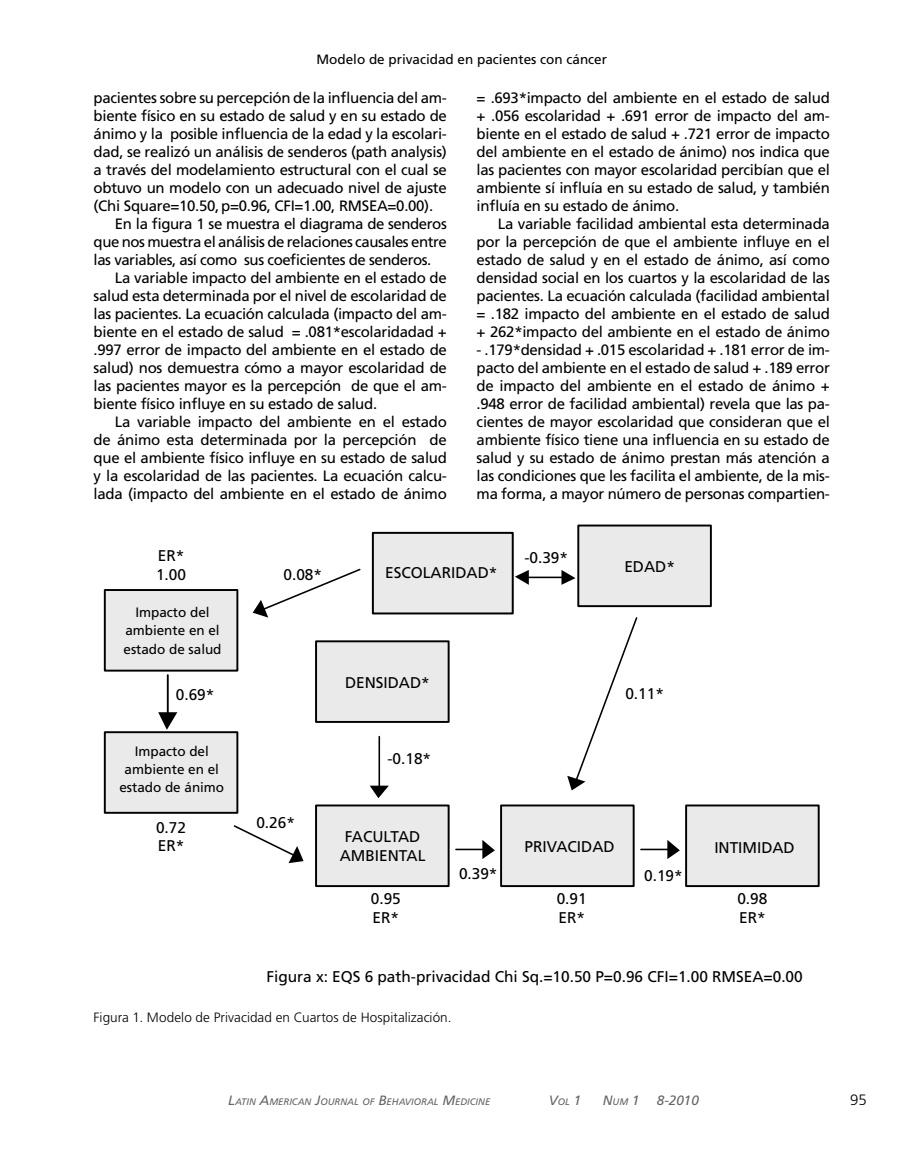
<style>
.page{position:relative;width:915px;height:1170px;background:#fff}
.page>*{position:absolute;margin:0;border:0;box-sizing:border-box;transform-origin:0 0}
.t1{font:15.6px/18.5px "Frutiger";color:#000}
.t2{font:15px/18px "Frutiger";letter-spacing:-.02em;color:#000;text-align:justify}
.t3{font:300 15px "Frutiger";color:#000}
.t4{font:13.65px/18.5px "Frutiger";color:#000;text-align:center}
.t5{font:300 13.5px "Frutiger";letter-spacing:.005em;color:#000}
.t6{font:13.5px "Frutiger";color:#000}
.t7{font:italic 13.5px "Frutiger";color:#636467}
.t8{font:italic 9.45px "Frutiger";color:#636467}
.s1{font-size:13.5px}
</style>
<div class="page">
<svg style="left:482px;top:840px;width:12px;height:19px"></svg>
<hr style="left:456px;top:848px;width:34px;height:2px;background:#000">
<svg style="left:233px;top:825px;width:70px;height:38px"></svg>
<svg style="left:158px;top:712px;width:19px;height:17px"></svg>
<hr style="left:167px;top:675px;width:2px;height:48px;background:#000">
<svg style="left:252px;top:568px;width:109px;height:49px"></svg>
<svg style="left:369px;top:785px;width:20px;height:13px"></svg>
<hr style="left:378px;top:736px;width:2px;height:57px;background:#000">
<svg style="left:567px;top:617px;width:71px;height:173px"></svg>
<svg style="left:667px;top:840px;width:12px;height:19px"></svg>
<hr style="left:640px;top:848px;width:35px;height:2px;background:#000">
<svg style="left:515px;top:570px;width:60px;height:14px"></svg>
<div style="left:104px;top:589px;width:134px;height:82px;background:#eaeaea;border:2px solid #000"></div>
<div style="left:104px;top:731px;width:134px;height:82px;background:#eaeaea;border:2px solid #000"></div>
<div style="left:315px;top:640px;width:134px;height:82px;background:#eaeaea;border:2px solid #000"></div>
<div style="left:372px;top:532px;width:141px;height:82px;background:#eaeaea;border:2px solid #000"></div>
<div style="left:577px;top:524px;width:134px;height:83px;background:#eaeaea;border:2px solid #000"></div>
<div style="left:315px;top:804px;width:134px;height:83px;background:#eaeaea;border:2px solid #000"></div>
<div style="left:500px;top:804px;width:134px;height:83px;background:#eaeaea;border:2px solid #000"></div>
<div style="left:685px;top:804px;width:134px;height:83px;background:#eaeaea;border:2px solid #000"></div>
<p class="t6" style="left:316px;top:51px;width:292px">Modelo de privacidad en pacientes con cáncer</p>
<p class="t2" style="left:94px;top:89px;width:354px">pacientes sobre su percepción de la influencia del am-</p>
<p class="t2" style="left:94px;top:107px;width:354px">biente físico en su estado de salud y en su estado de</p>
<p class="t2" style="left:94px;top:125px;width:354px">ánimo y la posible influencia de la edad y la escolari-</p>
<p class="t2" style="left:94px;top:143px;width:354px">dad, se realizó un análisis de senderos (path analysis)</p>
<p class="t2" style="left:94px;top:161px;width:354px">a través del modelamiento estructural con el cual se</p>
<p class="t2" style="left:94px;top:179px;width:354px">obtuvo un modelo con un adecuado nivel de ajuste</p>
<p class="t2" style="left:94px;top:197px;width:341px">(Chi Square=10.50,p=0.96, CFI=1.00, RMSEA=0.00).</p>
<p class="t2" style="left:115px;top:215px;width:333px">En la figura 1 se muestra el diagrama de senderos</p>
<p class="t2" style="left:94px;top:233px;width:354px">que nos muestra el análisis de relaciones causales entre</p>
<p class="t2" style="left:94px;top:251px;width:339px">las variables, así como sus coeficientes de senderos.</p>
<p class="t2" style="left:115px;top:269px;width:333px">La variable impacto del ambiente en el estado de</p>
<p class="t2" style="left:94px;top:287px;width:354px">salud esta determinada por el nivel de escolaridad de</p>
<p class="t2" style="left:94px;top:305px;width:354px">las pacientes. La ecuación calculada (impacto del am-</p>
<p class="t2" style="left:94px;top:323px;width:354px">biente en el estado de salud = .081*escolaridadad +</p>
<p class="t2" style="left:94px;top:341px;width:354px">.997 error de impacto del ambiente en el estado de</p>
<p class="t2" style="left:94px;top:359px;width:354px">salud) nos demuestra cómo a mayor escolaridad de</p>
<p class="t2" style="left:94px;top:377px;width:354px">las pacientes mayor es la percepción de que el am-</p>
<p class="t2" style="left:94px;top:395px;width:285px">biente físico influye en su estado de salud.</p>
<p class="t2" style="left:115px;top:413px;width:333px">La variable impacto del ambiente en el estado</p>
<p class="t2" style="left:94px;top:431px;width:354px">de ánimo esta determinada por la percepción de</p>
<p class="t2" style="left:94px;top:449px;width:354px">que el ambiente físico influye en su estado de salud</p>
<p class="t2" style="left:94px;top:467px;width:354px">y la escolaridad de las pacientes. La ecuación calcu-</p>
<p class="t2" style="left:94px;top:485px;width:354px">lada (impacto del ambiente en el estado de ánimo</p>
<p class="t2" style="left:476px;top:89px;width:354px">= .693*impacto del ambiente en el estado de salud + .056 escolaridad + .691 error de impacto del am&shy;biente en el estado de salud + .721 error de impacto del ambiente en el estado de ánimo) nos indica que las pacientes con mayor escolaridad percibían que el ambiente sí influía en su estado de salud, y también influía en su estado de ánimo.</p>
<p class="t2" style="left:476px;top:215px;width:354px;text-indent:21px">La variable facilidad ambiental esta determinada por la percepción de que el ambiente influye en el estado de salud y en el estado de ánimo, así como densidad social en los cuartos y la escolaridad de las pacientes. La ecuación calculada (facilidad ambiental = .182 impacto del ambiente en el estado de salud + 262*impacto del ambiente en el estado de ánimo</p>
<p class="t2" style="left:476px;top:341px;width:354px">- .179*densidad + .015 escolaridad + .181 error de im&shy;pacto del ambiente en el estado de salud + .189 error de impacto del ambiente en el estado de ánimo + .948 error de facilidad ambiental) revela que las pa&shy;cientes de mayor escolaridad que consideran que el ambiente físico tiene una influencia en su estado de salud y su estado de ánimo prestan más atención a las condiciones que les facilita el ambiente, de la mis&shy;ma forma, a mayor número de personas compartien-</p>
<p class="t1" style="left:156px;top:546px;width:31px">ER*<br>1.00</p>
<p class="t4" style="left:123px;top:602px;width:99px">Impacto del ambiente en el estado de salud</p>
<p class="t1" style="left:176px;top:685px;width:40px">0.69*</p>
<p class="t4" style="left:119px;top:741px;width:106px">Impacto del ambiente en el estado de ánimo</p>
<p class="t1" style="left:283px;top:565px;width:40px">0.08*</p>
<p class="t1" style="left:156px;top:818px;width:31px">0.72<br>ER*</p>
<p class="t1" style="left:256px;top:813px;width:40px">0.26*</p>
<p class="t1" style="left:385px;top:563px;width:114px">ESCOLARIDAD*</p>
<p class="t1" style="left:524px;top:548px;width:45px">-0.39*</p>
<p class="t1" style="left:624px;top:558px;width:52px">EDAD*</p>
<p class="t1" style="left:345px;top:673px;width:86px">DENSIDAD*</p>
<p class="t1" style="left:387px;top:749px;width:45px">-0.18*</p>
<p class="t1" style="left:339px;top:827px;width:87px;text-align:center">FACULTAD<br>AMBIENTAL</p>
<p class="t1" style="left:625px;top:684px;width:40px">0.11*</p>
<p class="t1" style="left:524px;top:837px;width:92px">PRIVACIDAD</p>
<p class="t1" style="left:714px;top:838px;width:82px">INTIMIDAD</p>
<p class="t1" style="left:459px;top:864px;width:40px">0.39*</p>
<p class="t1" style="left:644px;top:866px;width:40px">0.19*</p>
<p class="t1" style="left:371px;top:889px;width:31px">0.95<br>ER*</p>
<p class="t1" style="left:556px;top:889px;width:31px">0.91<br>ER*</p>
<p class="t1" style="left:737px;top:889px;width:31px">0.98<br>ER*</p>
<p class="t1" style="left:266px;top:967px;width:537px">Figura x: EQS 6 path-privacidad Chi Sq.=10.50 P=0.96 CFI=1.00 RMSEA=0.00</p>
<p class="t5" style="left:94px;top:1009px;width:359px">Figura 1. Modelo de Privacidad en Cuartos de Hospitalización.</p>
<p class="t8" style="left:228px;top:1096px;width:286px"><span class="s1">L</span>ATIN <span class="s1">A</span>MERICAN <span class="s1">J</span>OURNAL OF <span class="s1">B</span>EHAVIORAL <span class="s1">M</span>EDICINE <span class="s1">V</span></p>
<p class="t8" style="left:557px;top:1096px;width:83px">OL <span class="s1">1 N</span>UM <span class="s1">1</span></p>
<p class="t7" style="left:656px;top:1092px;width:44px">8-2010</p>
<p class="t3" style="left:849px;top:1091px;width:18px">95</p>
</div>
